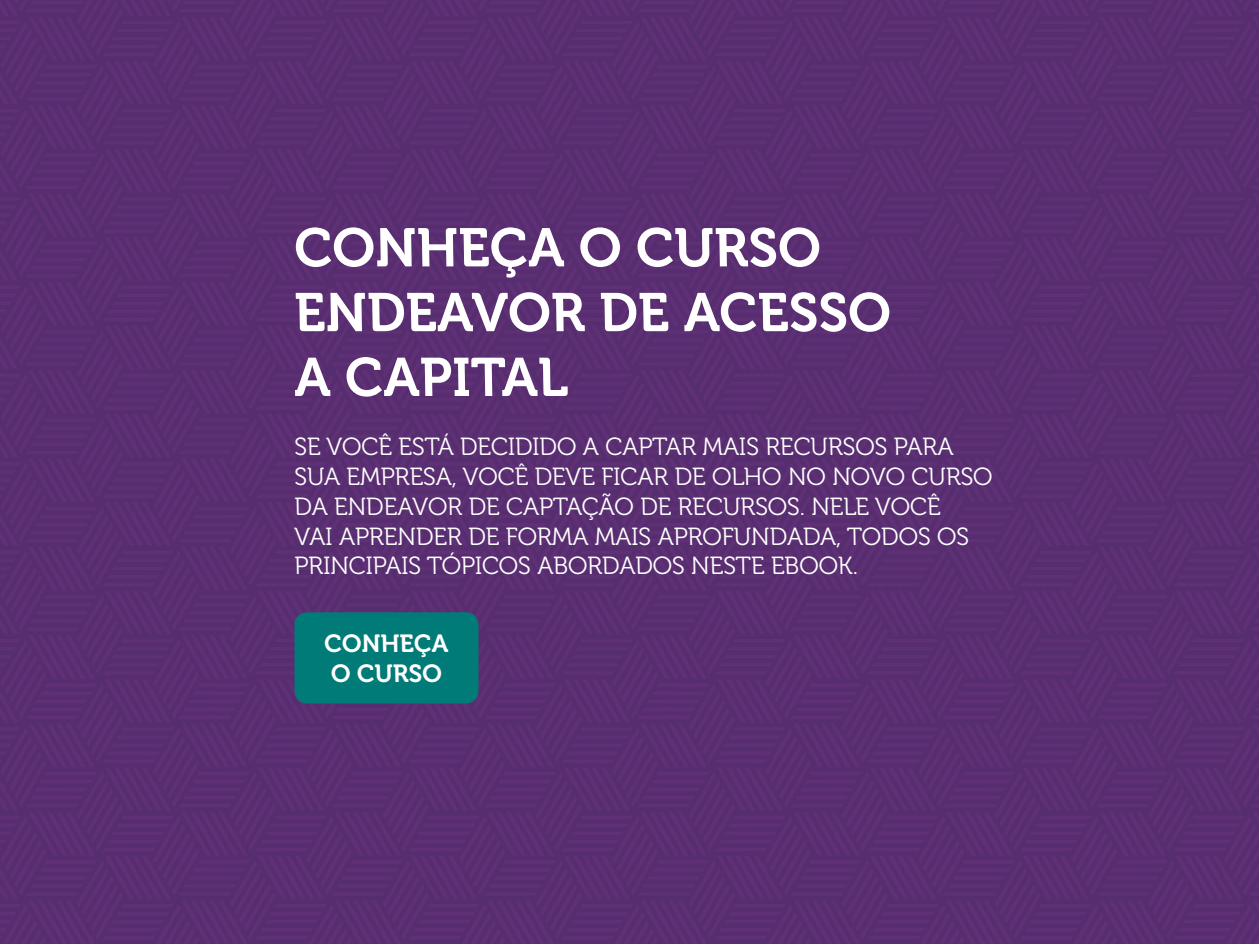
<style>
.page{position:relative;width:1259px;height:944px;background:#fff}
.page>*{position:absolute;margin:0;border:0;box-sizing:border-box;transform-origin:0 0}
.t1{font:54px/64.8px "Museo 700";letter-spacing:.095em;color:#fff}
.t2{font:24.75px "Museo 300";letter-spacing:.12em;color:#fff}
.t3{font:24.75px "Museo 300";letter-spacing:.155em;color:#fff}
.t4{font:24.75px/29.7px "Museo 700";color:#fff}
</style>
<div class="page">
<div style="left:406px;top:502px;width:459px;height:442px;background:#572d70"></div>
<div style="left:406px;top:61px;width:459px;height:441px;background:#572d70"></div>
<div style="left:865px;top:502px;width:394px;height:442px;background:#572d70"></div>
<div style="left:865px;top:61px;width:394px;height:441px;background:#572d70"></div>
<div style="left:0;top:0;width:1259px;height:61px;background:#582e70"></div>
<div style="left:0;top:61px;width:406px;height:441px;background:#572d70"></div>
<div style="left:0;top:502px;width:406px;height:442px;background:#572d70"></div>
<div style="left:294px;top:612px;width:184px;height:92px;background:#007b77;border-radius:13px"></div>
<h1 class="t1" style="left:294px;top:216px;width:599px">CONHEÇA O CURSO<br>ENDEAVOR DE ACESSO<br>A CAPITAL</h1>
<p class="t2" style="left:294px;top:434px;width:211px">SE VOCÊ ESTÁ DECIDID</p>
<p class="t2" style="left:557px;top:434px;width:65px">O A CAPTAR</p>
<p class="t2" style="left:702px;top:434px;width:15px">MAIS</p>
<p class="t2" style="left:765px;top:434px;width:145px">RECURSOS PARA</p>
<p class="t2" style="left:294px;top:463px;width:84px">SUA EMPR</p>
<p class="t2" style="left:410px;top:463px;width:219px">ESA, VOCÊ DEVE FICAR</p>
<p class="t2" style="left:675px;top:463px;width:320px">DE OLHO NO NOVO CURSO</p>
<p class="t2" style="left:294px;top:493px;width:228px">DA ENDEAVOR DE CAPTA</p>
<p class="t3" style="left:582px;top:493px;width:361px">ÇÃO DE RECURSOS. NELE VOCÊ</p>
<p class="t2" style="left:294px;top:523px;width:14px">VAI</p>
<p class="t2" style="left:339px;top:523px;width:216px">APRENDER DE FORMA</p>
<p class="t2" style="left:595px;top:523px;width:15px">MAIS</p>
<p class="t2" style="left:658px;top:523px;width:130px">APROFUNDADA</p>
<p class="t2" style="left:836px;top:523px;width:133px">, TODOS OS</p>
<p class="t2" style="left:294px;top:552px;width:68px">PRINCIPAIS</p>
<p class="t2" style="left:427px;top:552px;width:178px">TÓPICOS ABORDAD</p>
<p class="t2" style="left:653px;top:552px;width:207px">OS NESTE EBOOK.</p>
<p class="t4" style="left:324px;top:629px;width:126px">CONHEÇA<br>O CURSO</p>
</div>
